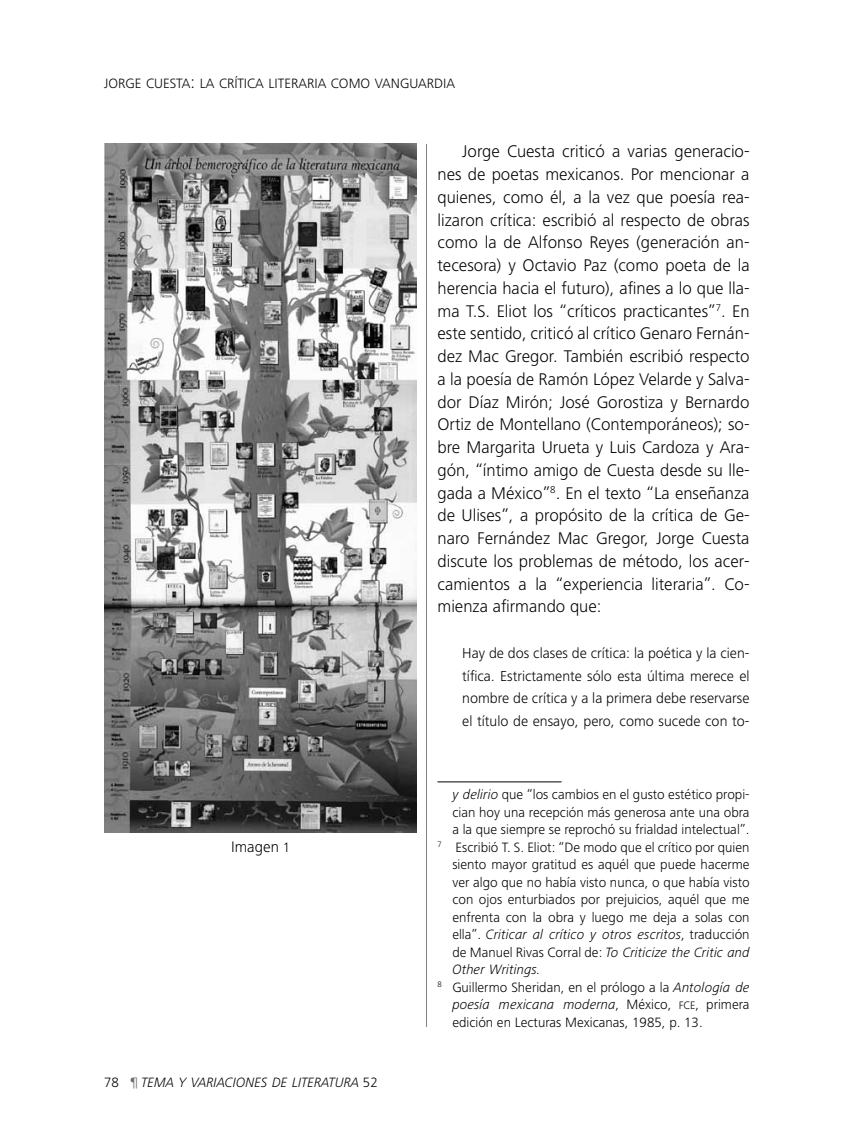
<style>
.page{position:relative;width:844px;height:1141px;background:#fff}
.page>*{position:absolute;margin:0;border:0;box-sizing:border-box;transform-origin:0 0}
.t1{font:300 17.5px/22.8px "Frutiger Next LT";color:#000;text-align:justify}
.t2{font:300 15.75px "Frutiger Next LT";color:#000}
.t3{font:300 14.88px/22.8px "Frutiger Next LT";color:#000;text-align:justify}
.t4{font:300 14px "Frutiger Next LT";color:#000}
.t5{font:italic 300 14px "Frutiger Next LT";color:#000}
.t6{font:14px "Frutiger Next LT Light SC800";color:#000}
.s1{font-size:17.5px}
.s2{font-size:14px}
.s3{font-style:normal}
.s4{font-style:normal;color:#6d6e71}
.s5{font-style:italic}
.s6{font-family:"Frutiger Next LT Light SC800";font-weight:400;font-style:normal;font-size:11.2px}
</style>
<div class="page">
<hr style="left:426px;top:144px;width:1px;height:883px;background:#808285">
<hr style="left:437px;top:781px;width:124px;height:1px;background:#000">
<img style="left:104px;top:144px;width:312px;height:689px">
<p class="t6" style="left:104px;top:76px;width:352px">JORGE CUESTA<span class="s1">:</span> LA CRÍTICA LITERARIA COMO VANGUARDIA</p>
<p class="t2" style="left:231px;top:838px;width:61px">Imagen <span class="s2">1</span></p>
<p class="t5" style="left:104px;top:1075px;width:275px"><span class="s3">78</span> <span class="s4">¶</span> tema y variaciones de literatura <span class="s3">52</span></p>
<p class="t1" style="left:437px;top:140px;width:313px;text-indent:25px">Jorge Cuesta criticó a varias generacio&shy;nes de poetas mexicanos. Por mencionar a quienes, como él, a la vez que poesía rea&shy;lizaron crítica: escribió al respecto de obras como la de Alfonso Reyes (generación an&shy;tecesora) y Octavio Paz (como poeta de la herencia hacia el futuro), afines a lo que lla&shy;ma T.S. Eliot los “críticos practicantes”<sup>7</sup>. En este sentido, criticó al crítico Genaro Fernán&shy;dez Mac Gregor. También escribió respecto a la poesía de Ramón López Velarde y Salva&shy;dor Díaz Mirón; José Gorostiza y Bernardo Ortiz de Montellano (Contemporáneos); so&shy;bre Margarita U rueta y Luis Cardoza y Ara&shy;gón, “íntimo amigo de Cuesta desde su lle&shy;gada a México”<sup>8</sup>. En el texto “La enseñanza de U lises”, a propósito de la crítica de Ge&shy;naro Fernández Mac Gregor, Jorge Cuesta discute los problemas de método, los acer&shy;camientos a la “experiencia literaria”. Co&shy;mienza afirmando que:</p>
<p class="t3" style="left:462px;top:642px;width:289px">Hay de dos clases de crítica: la poética y la cien&shy;tífica. Estrictamente sólo esta última merece el nombre de crítica y a la primera debe reservarse el título de ensayo, pero, como sucede con to-</p>
<p class="t4" style="left:452px;top:787px;width:299px"><span class="s5">y delirio</span> que “los cambios en el gusto estético propi-</p>
<p class="t4" style="left:452px;top:804px;width:299px">cian hoy una recepción más generosa ante una obra</p>
<p class="t4" style="left:452px;top:822px;width:299px">a la que siempre se reprochó su frialdad intelectual”.</p>
<p class="t4" style="left:437px;top:839px;width:313px"><sup>7</sup> Escribió T. S. Eliot: “De modo que el crítico por quien</p>
<p class="t4" style="left:452px;top:857px;width:299px">siento mayor gratitud es aquél que puede hacerme</p>
<p class="t4" style="left:452px;top:874px;width:299px">ver algo que no había visto nunca, o que había visto</p>
<p class="t4" style="left:452px;top:892px;width:299px">con ojos enturbiados por prejuicios, aquél que me</p>
<p class="t4" style="left:452px;top:909px;width:299px">enfrenta con la obra y luego me deja a solas con</p>
<p class="t5" style="left:452px;top:927px;width:299px"><span class="s3">ella”.</span> Criticar al crítico y otros escritos<span class="s3">, traducción</span></p>
<p class="t5" style="left:452px;top:945px;width:299px"><span class="s3">de Manuel Rivas Corral de:</span> To Criticize the Critic and</p>
<p class="t5" style="left:452px;top:962px;width:90px">Other Writings.</p>
<p class="t4" style="left:437px;top:979px;width:313px"><sup>8</sup> Guillermo Sheridan, en el prólogo a la <span class="s5">Antología de</span></p>
<p class="t5" style="left:452px;top:997px;width:299px">poesía mexicana moderna<span class="s3">, México,</span> <span class="s6">FCE</span><span class="s3">, primera</span></p>
<p class="t4" style="left:452px;top:1014px;width:252px">edición en Lecturas Mexicanas, 1985, p. 13.</p>
</div>
